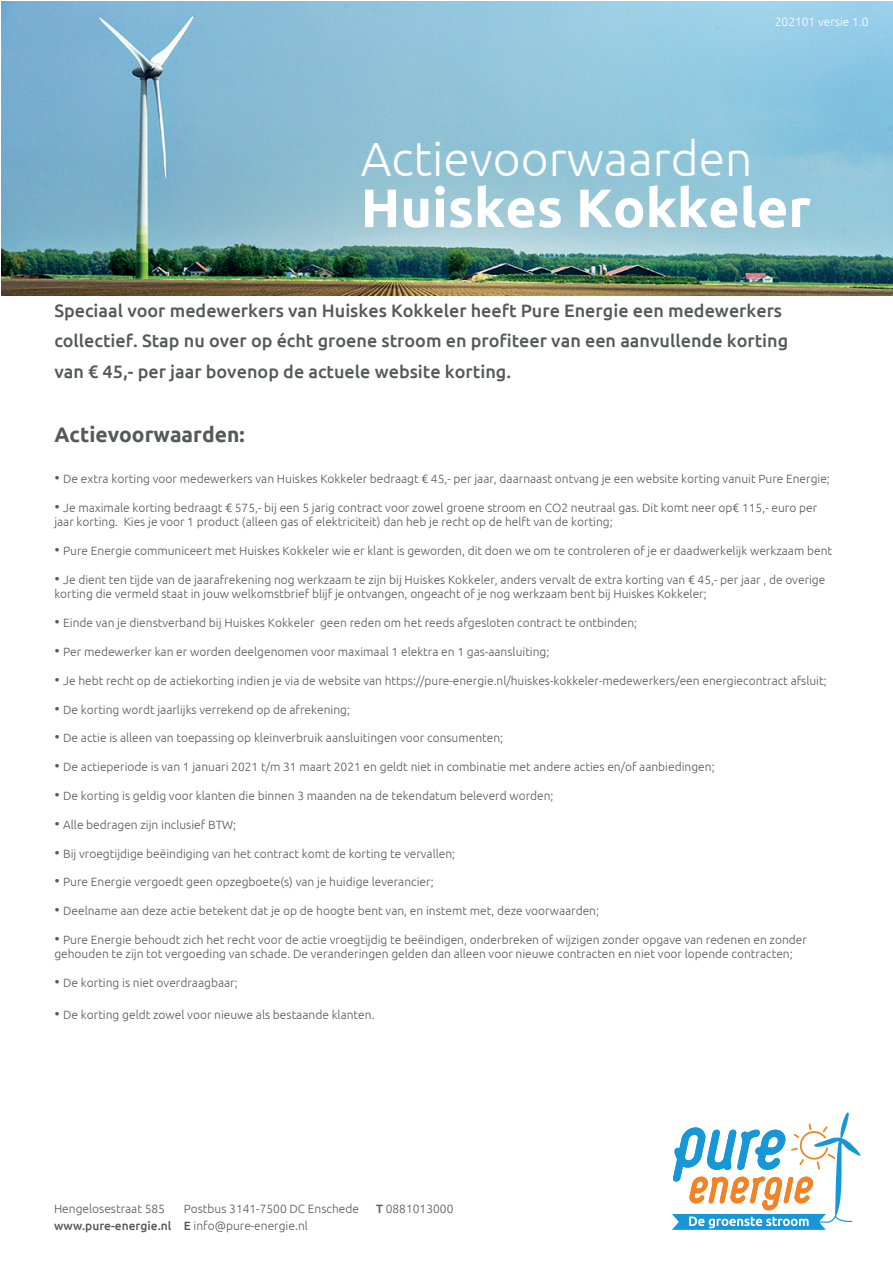
<style>
.page{position:relative;width:893px;height:1263px;background:#fff}
.page>*{position:absolute;margin:0;border:0;box-sizing:border-box;transform-origin:0 0}
.t1{font:700 54px "Ubuntu";color:#fff}
.t2{font:300 48px "Ubuntu";color:#fff}
.t3{font:700 21px "Ubuntu";color:#57585a}
.t4{font:500 18px/30.5px "Ubuntu";color:#57585a}
.t5{font:300 12px/14.4px "Ubuntu";color:#57585a}
.t6{font:500 12px "Ubuntu";color:#57585a}
.t7{font:300 12px "Ubuntu";color:#fff}
.s1{font-size:15px}
.s2{font-weight:500}
</style>
<div class="page">
<img style="left:1px;top:1px;width:892px;height:295px">
<svg style="left:672px;top:1112px;width:189px;height:118px"></svg>
<p class="t7" style="left:775px;top:15px;width:95px">202101 versie 1.0</p>
<h2 class="t2" style="left:361px;top:130px;width:393px">Actievoorwaarden</h2>
<h1 class="t1" style="left:361px;top:175px;width:452px">Huiskes Kokkeler</h1>
<h3 class="t4" style="left:54px;top:294px;width:735px">Speciaal voor medewerkers van Huiskes Kokkeler heeft Pure Energie een medewerkers collectief. Stap nu over op écht groene stroom en profiteer van een aanvullende korting van € 45,- per jaar bovenop de actuele website korting.</h3>
<h3 class="t3" style="left:54px;top:422px;width:192px">Actievoorwaarden:</h3>
<p class="t5" style="left:54px;top:471px;width:777px"><span class="s1">•</span> De extra korting voor medewerkers van Huiskes Kokkeler bedraagt € 45,- per jaar, daarnaast ontvang je een website korting vanuit Pure Energie;</p>
<p class="t5" style="left:54px;top:500px;width:764px"><span class="s1">•</span> Je maximale korting bedraagt € 575,- bij een 5 jarig contract voor zowel groene stroom en CO2 neutraal gas. Dit komt neer op€ 115,- euro per jaar korting. Kies je voor 1 product (alleen gas of elektriciteit) dan heb je recht op de helft van de korting;</p>
<p class="t5" style="left:54px;top:543px;width:779px"><span class="s1">•</span> Pure Energie communiceert met Huiskes Kokkeler wie er klant is geworden, dit doen we om te controleren of je er daadwerkelijk werkzaam bent</p>
<p class="t5" style="left:54px;top:572px;width:773px"><span class="s1">•</span> Je dient ten tijde van de jaarafrekening nog werkzaam te zijn bij Huiskes Kokkeler, anders vervalt de extra korting van € 45,- per jaar , de overige korting die vermeld staat in jouw welkomstbrief blijf je ontvangen, ongeacht of je nog werkzaam bent bij Huiskes Kokkeler;</p>
<p class="t5" style="left:54px;top:615px;width:584px"><span class="s1">•</span> Einde van je dienstverband bij Huiskes Kokkeler geen reden om het reeds afgesloten contract te ontbinden;</p>
<p class="t5" style="left:54px;top:644px;width:497px"><span class="s1">•</span> Per medewerker kan er worden deelgenomen voor maximaal 1 elektra en 1 gas-aansluiting;</p>
<p class="t5" style="left:54px;top:673px;width:774px"><span class="s1">•</span> Je hebt recht op de actiekorting indien je via de website van https://pure-energie.nl/huiskes-kokkeler-medewerkers/een energiecontract afsluit;</p>
<p class="t5" style="left:54px;top:702px;width:297px"><span class="s1">•</span> De korting wordt jaarlijks verrekend op de afrekening;</p>
<p class="t5" style="left:54px;top:731px;width:450px"><span class="s1">•</span> De actie is alleen van toepassing op kleinverbruik aansluitingen voor consumenten;</p>
<p class="t5" style="left:54px;top:759px;width:662px"><span class="s1">•</span> De actieperiode is van 1 januari 2021 t/m 31 maart 2021 en geldt niet in combinatie met andere acties en/of aanbiedingen;</p>
<p class="t5" style="left:54px;top:788px;width:501px"><span class="s1">•</span> De korting is geldig voor klanten die binnen 3 maanden na de tekendatum beleverd worden;</p>
<p class="t5" style="left:54px;top:817px;width:183px"><span class="s1">•</span> Alle bedragen zijn inclusief BTW;</p>
<p class="t5" style="left:54px;top:846px;width:402px"><span class="s1">•</span> Bij vroegtijdige beëindiging van het contract komt de korting te vervallen;</p>
<p class="t5" style="left:54px;top:875px;width:381px"><span class="s1">•</span> Pure Energie vergoedt geen opzegboete(s) van je huidige leverancier;</p>
<p class="t5" style="left:54px;top:903px;width:546px"><span class="s1">•</span> Deelname aan deze actie betekent dat je op de hoogte bent van, en instemt met, deze voorwaarden;</p>
<p class="t5" style="left:54px;top:932px;width:754px"><span class="s1">•</span> Pure Energie behoudt zich het recht voor de actie vroegtijdig te beëindigen, onderbreken of wijzigen zonder opgave van redenen en zonder gehouden te zijn tot vergoeding van schade. De veranderingen gelden dan alleen voor nieuwe contracten en niet voor lopende contracten;</p>
<p class="t5" style="left:54px;top:975px;width:185px"><span class="s1">•</span> De korting is niet overdraagbaar;</p>
<p class="t5" style="left:54px;top:1007px;width:322px"><span class="s1">•</span> De korting geldt zowel voor nieuwe als bestaande klanten.</p>
<p class="t5" style="left:54px;top:1202px;width:113px">Hengelosestraat 585</p>
<p class="t5" style="left:376px;top:1202px;width:79px"><span class="s2">T</span> 0881013000</p>
<p class="t5" style="left:184px;top:1218px;width:126px"><span class="s2">E</span> info@pure-energie.nl</p>
<p class="t5" style="left:184px;top:1202px;width:177px">Postbus 3141-7500 DC Enschede</p>
<p class="t6" style="left:54px;top:1218px;width:119px">www.pure-energie.nl</p>
</div>
